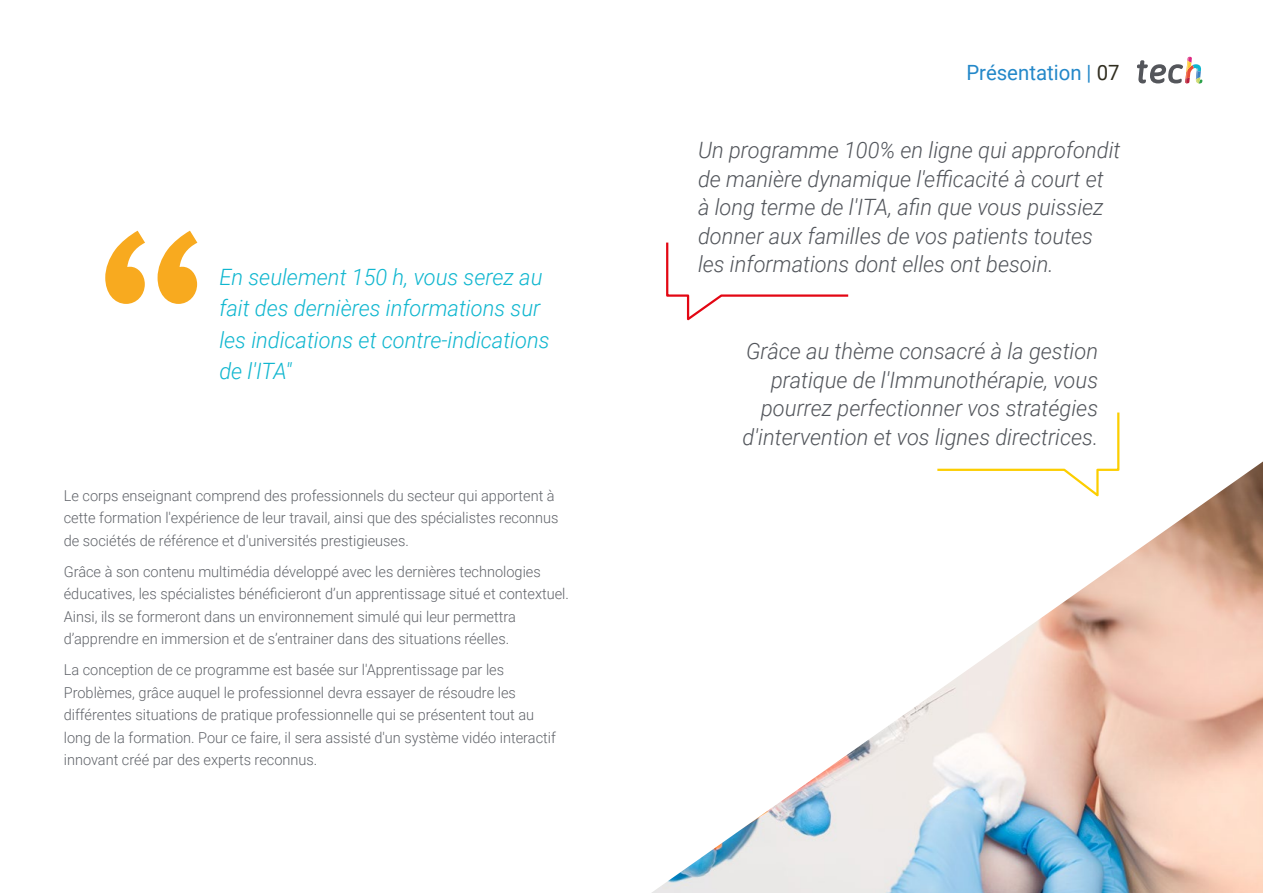
<style>
.page{position:relative;width:1263px;height:893px;background:#fff}
.page>*{position:absolute;margin:0;border:0;box-sizing:border-box;transform-origin:0 0}
.t1{font:italic 300 22.5px/28.5px "Roboto";color:#52555b;text-align:right}
.t2{font:italic 300 22.5px/31.5px "Roboto";color:#0fb6cf}
.t3{font:21px "Roboto";color:#2488c9}
.t4{font:300 15px/22.5px "Roboto";color:#61646a}
.s1{color:#312e20}
</style>
<div class="page">
<svg style="left:105px;top:231px;width:92px;height:73px"></svg>
<svg style="left:1117px;top:412px;width:3px;height:49px"></svg>
<img style="left:652px;top:461px;width:611px;height:432px">
<svg style="left:666px;top:242px;width:183px;height:79px"></svg>
<svg style="left:1137px;top:57px;width:65px;height:27px"></svg>
<h1 class="t2" style="left:219px;top:260px;width:332px">En seulement 150 h, vous serez au fait des dernières informations sur les indications et contre-indications de l'ITA"</h1>
<p class="t4" style="left:64px;top:484px;width:496px">Le corps enseignant comprend des professionnels du secteur qui apportent à cette formation l'expérience de leur travail, ainsi que des spécialistes reconnus de sociétés de référence et d'universités prestigieuses.</p>
<p class="t4" style="left:64px;top:560px;width:507px">Grâce à son contenu multimédia développé avec les dernières technologies éducatives, les spécialistes bénéficieront d’un apprentissage situé et contextuel.<br>Ainsi, ils se formeront dans un environnement simulé qui leur permettra d’apprendre en immersion et de s’entrainer dans des situations réelles.</p>
<p class="t4" style="left:64px;top:658px;width:494px">La conception de ce programme est basée sur l'Apprentissage par les Problèmes, grâce auquel le professionnel devra essayer de résoudre les différentes situations de pratique professionnelle qui se présentent tout au long de la formation. Pour ce faire, il sera assisté d'un système vidéo interactif innovant créé par des experts reconnus.</p>
<h2 class="t3" style="left:966px;top:57px;width:155px">Présentation | <span class="s1">07</span></h2>
<h1 class="t1" style="left:698px;top:135px;width:424px;text-align:left">Un programme 100% en ligne qui approfondit de manière dynamique l'efficacité à court et à long terme de l'ITA, afin que vous puissiez donner aux familles de vos patients toutes les informations dont elles ont besoin.</h1>
<h1 class="t1" style="left:743px;top:336px;width:357px">Grâce au thème consacré à la gestion pratique de l'Immunothérapie, vous pourrez perfectionner vos stratégies d'intervention et vos lignes directrices.</h1>
</div>
